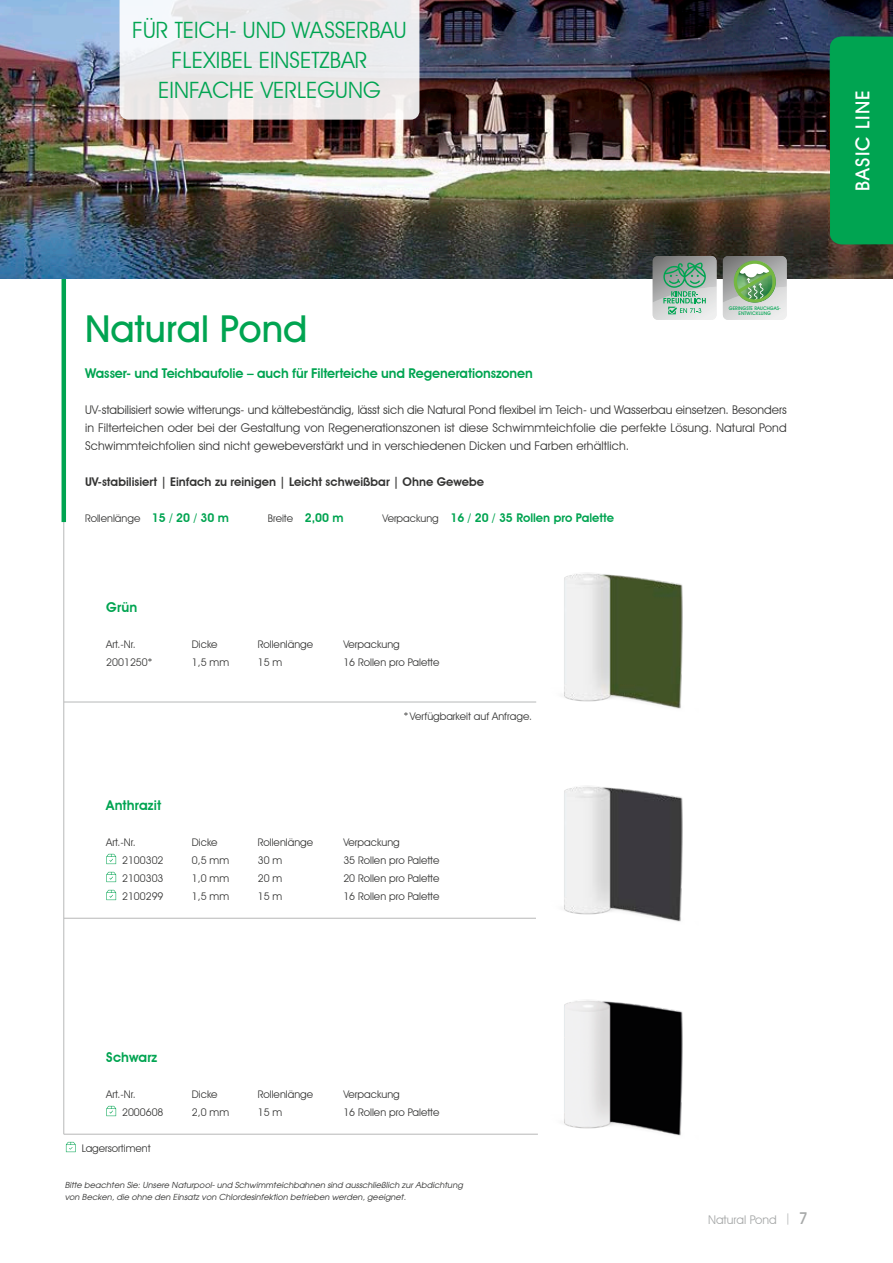
<style>
.page{position:relative;width:893px;height:1263px;background:#fff}
.page>*{position:absolute;margin:0;border:0;box-sizing:border-box;transform-origin:0 0}
.t1{font:500 37.5px "Avant Garde IT Cby BT";color:#00a451}
.t2{font:22.5px/30px "Avant Garde IT Cby BT";color:#00a451;text-align:center}
.t3{font:500 19.5px "Avant Garde IT Cby BT";letter-spacing:.055em;color:#fff}
.t4{font:600 13.5px "Avant Garde IT Cby BT";letter-spacing:-.005em;color:#00a451}
.t5{font:12px/18px "Avant Garde IT Cby BT";letter-spacing:.01em;color:#353534;text-align:justify}
.t6{font:600 12px "Avant Garde IT Cby BT";color:#353534}
.t7{font:600 12px "Avant Garde IT Cby BT";color:#00a451}
.t8{font:12px "Avant Garde IT Cby BT";color:#a6a8a8}
.t9{font:10.5px "Avant Garde IT Cby BT";color:#353534}
.t10{font:italic 8.25px/12px "Avant Garde";color:#353534}
.t11{font:500 4.95px/5.4px "Avant Garde IT Cby BT";color:#00a451;text-align:center}
.s1{font-weight:600;font-size:12px;color:#00a451}
.s2{font-weight:400;font-size:10.5px;color:#353534}
.s3{font-weight:500;font-size:16.5px}
</style>
<div class="page">
<hr style="left:64px;top:329px;width:1px;height:805px;background:#b7b8b8">
<hr style="left:62px;top:150px;width:4px;height:372px;background:#00a451">
<img style="left:0;top:0;width:893px;height:278px">
<svg style="left:120px;top:0;width:299px;height:120px;background:#ebeaeb"></svg>
<svg style="left:106px;top:854px;width:10px;height:10px"></svg>
<svg style="left:106px;top:872px;width:10px;height:10px"></svg>
<svg style="left:106px;top:890px;width:10px;height:10px"></svg>
<svg style="left:106px;top:1106px;width:10px;height:10px"></svg>
<svg style="left:66px;top:1142px;width:10px;height:10px"></svg>
<svg style="left:723px;top:256px;width:64px;height:64px;background:#acbea7"></svg>
<svg style="left:653px;top:256px;width:63px;height:64px;background:#9eb7ab"></svg>
<hr style="left:64px;top:702px;width:472px;height:1px;background:#b7b8b8">
<hr style="left:64px;top:918px;width:472px;height:1px;background:#b7b8b8">
<hr style="left:64px;top:1134px;width:474px;height:1px;background:#b7b8b8">
<img style="left:564px;top:786px;width:119px;height:136px">
<img style="left:564px;top:573px;width:119px;height:136px">
<img style="left:564px;top:1000px;width:119px;height:136px">
<div style="left:830px;top:36px;width:63px;height:208px;background:#00a451"></div>
<h2 class="t2" style="left:132px;top:15px;width:276px">FÜR TEICH- UND WASSERBAU<br>FLEXIBEL EINSETZBAR<br>EINFACHE VERLEGUNG</h2>
<p class="t11" style="left:729px;top:305px;width:53px">GERINGSTE RAUCHGAS-<br>ENTWICKLUNG</p>
<h1 class="t1" style="left:85px;top:306px;width:224px">Natural Pond</h1>
<p class="t4" style="left:85px;top:365px;width:449px">Wasser- und Teichbaufolie – auch für Filterteiche und Regenerationszonen</p>
<p class="t5" style="left:85px;top:401px;width:703px">UV-stabilisiert sowie witterungs- und kältebeständig, lässt sich die Natural Pond flexibel im Teich- und Wasserbau einsetzen. Besonders in Filterteichen oder bei der Gestaltung von Regenerationszonen ist diese Schwimmteichfolie die perfekte Lösung. Natural Pond Schwimmteichfolien sind nicht gewebeverstärkt und in verschiedenen Dicken und Farben erhältlich.</p>
<p class="t6" style="left:85px;top:475px;width:401px">UV-stabilisiert | Einfach zu reinigen | Leicht schweißbar | Ohne Gewebe</p>
<p class="t9" style="left:85px;top:512px;width:146px">Rollenlänge <span class="s1">15 / 20 / 30 m</span></p>
<p class="t9" style="left:268px;top:512px;width:78px">Breite <span class="s1">2,00 m</span></p>
<p class="t7" style="left:382px;top:511px;width:233px"><span class="s2">Verpackung</span> 16 / 20 / 35 Rollen pro Palette</p>
<p class="t4" style="left:106px;top:599px;width:32px">Grün</p>
<p class="t9" style="left:106px;top:638px;width:31px">Art.-Nr.</p>
<p class="t9" style="left:192px;top:638px;width:27px">Dicke</p>
<p class="t9" style="left:258px;top:638px;width:57px">Rollenlänge</p>
<p class="t9" style="left:343px;top:638px;width:58px">Verpackung</p>
<p class="t9" style="left:106px;top:656px;width:48px">2001250∗</p>
<p class="t9" style="left:192px;top:656px;width:39px">1,5 mm</p>
<p class="t9" style="left:258px;top:656px;width:26px">15 m</p>
<p class="t9" style="left:343px;top:656px;width:98px">16 Rollen pro Palette</p>
<p class="t9" style="left:404px;top:710px;width:129px">∗Verfügbarkeit auf Anfrage.</p>
<p class="t4" style="left:106px;top:797px;width:56px">Anthrazit</p>
<p class="t9" style="left:106px;top:836px;width:31px">Art.-Nr.</p>
<p class="t9" style="left:192px;top:836px;width:27px">Dicke</p>
<p class="t9" style="left:258px;top:836px;width:57px">Rollenlänge</p>
<p class="t9" style="left:343px;top:836px;width:58px">Verpackung</p>
<p class="t9" style="left:122px;top:854px;width:43px">2100302</p>
<p class="t9" style="left:192px;top:854px;width:39px">0,5 mm</p>
<p class="t9" style="left:258px;top:854px;width:26px">30 m</p>
<p class="t9" style="left:343px;top:854px;width:98px">35 Rollen pro Palette</p>
<p class="t9" style="left:122px;top:872px;width:43px">2100303</p>
<p class="t9" style="left:192px;top:872px;width:39px">1,0 mm</p>
<p class="t9" style="left:258px;top:872px;width:26px">20 m</p>
<p class="t9" style="left:343px;top:872px;width:98px">20 Rollen pro Palette</p>
<p class="t9" style="left:122px;top:890px;width:43px">2100299</p>
<p class="t9" style="left:192px;top:890px;width:39px">1,5 mm</p>
<p class="t9" style="left:258px;top:890px;width:26px">15 m</p>
<p class="t9" style="left:343px;top:890px;width:98px">16 Rollen pro Palette</p>
<h3 class="t3" style="left:850px;top:191px;width:102px;rotate:-90deg">BASIC LINE</h3>
<p class="t4" style="left:106px;top:1049px;width:53px">Schwarz</p>
<p class="t9" style="left:106px;top:1088px;width:31px">Art.-Nr.</p>
<p class="t9" style="left:192px;top:1088px;width:27px">Dicke</p>
<p class="t9" style="left:258px;top:1088px;width:57px">Rollenlänge</p>
<p class="t9" style="left:343px;top:1088px;width:58px">Verpackung</p>
<p class="t9" style="left:122px;top:1106px;width:43px">2000608</p>
<p class="t9" style="left:192px;top:1106px;width:39px">2,0 mm</p>
<p class="t9" style="left:258px;top:1106px;width:26px">15 m</p>
<p class="t9" style="left:343px;top:1106px;width:98px">16 Rollen pro Palette</p>
<p class="t9" style="left:82px;top:1142px;width:70px">Lagersortiment</p>
<p class="t10" style="left:65px;top:1179px;width:400px">Bitte beachten Sie: Unsere Naturpool- und Schwimmteichbahnen sind ausschließlich zur Abdichtung von Becken, die ohne den Einsatz von Chlordesinfektion betrieben werden, geeignet.</p>
<p class="t8" style="left:708px;top:1212px;width:101px">Natural Pond <sup>|</sup> <span class="s3">7</span></p>
</div>
